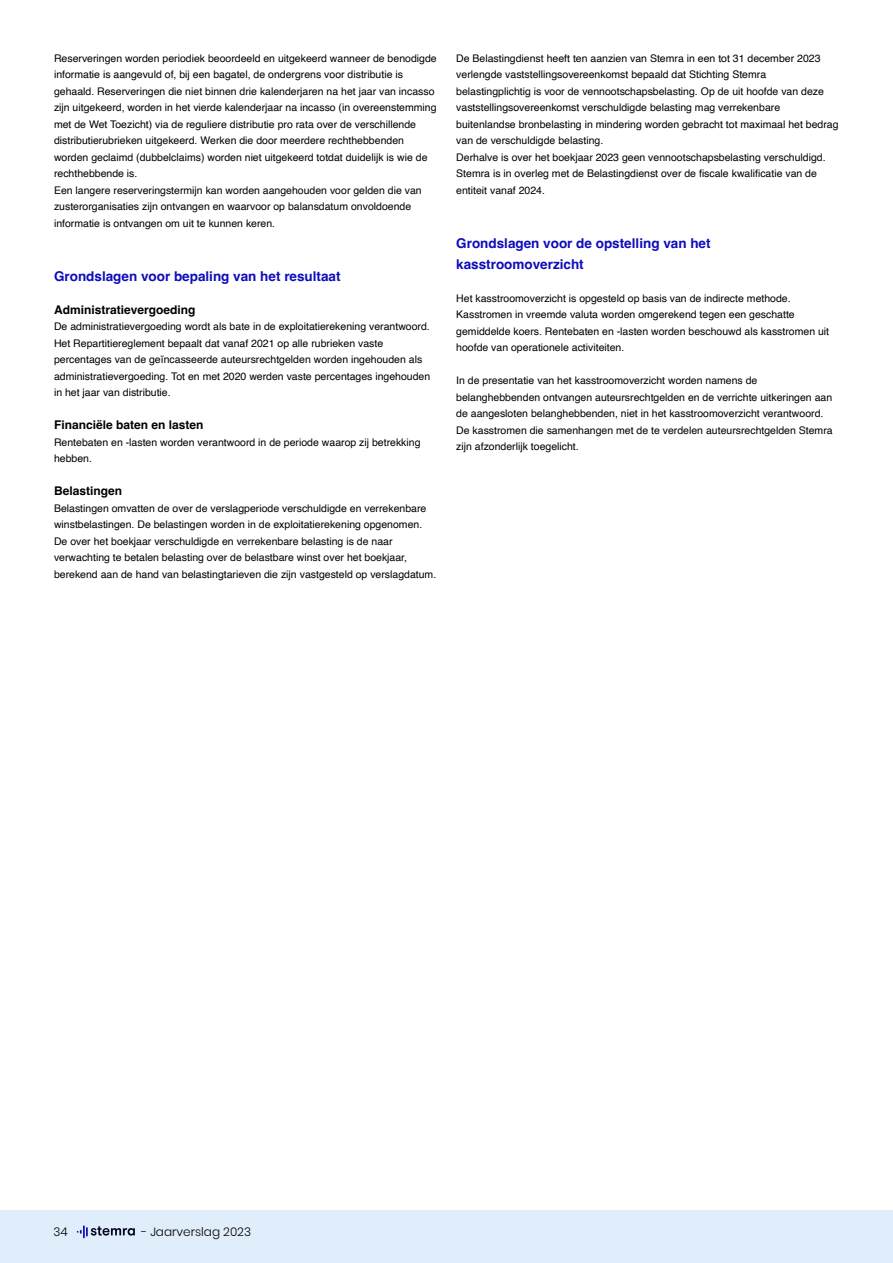
<style>
.page{position:relative;width:893px;height:1263px;background:#fff}
.page>*{position:absolute;margin:0;border:0;box-sizing:border-box;transform-origin:0 0}
.t1{font:700 13.5px/21px "Helvetica";color:#0f0dba}
.t2{font:700 12px "Helvetica";color:#000}
.t3{font:300 12px "Poppins";color:#000}
.t4{font:10.5px/16.5px "Helvetica";color:#000}
</style>
<div class="page">
<div style="left:0;top:1210px;width:893px;height:53px;background:#e0edfa"></div>
<svg style="left:77px;top:1225px;width:58px;height:13px"></svg>
<p class="t4" style="left:54px;top:50px;width:384px">Reserveringen worden periodiek beoordeeld en uitgekeerd wanneer de benodigde informatie is aangevuld of, bij een bagatel, de ondergrens voor distributie is gehaald. Reserveringen die niet binnen drie kalenderjaren na het jaar van incasso zijn uitgekeerd, worden in het vierde kalenderjaar na incasso (in overeenstemming met de Wet Toezicht) via de reguliere distributie pro rata over de verschillende distributierubrieken uitgekeerd. Werken die door meerdere rechthebbenden worden geclaimd (dubbelclaims) worden niet uitgekeerd totdat duidelijk is wie de rechthebbende is.<br>Een langere reserveringstermijn kan worden aangehouden voor gelden die van zusterorganisaties zijn ontvangen en waarvoor op balansdatum onvoldoende informatie is ontvangen om uit te kunnen keren.</p>
<p class="t1" style="left:54px;top:267px;width:288px">Grondslagen voor bepaling van het resultaat</p>
<p class="t2" style="left:54px;top:302px;width:143px">Administratievergoeding</p>
<p class="t4" style="left:54px;top:319px;width:378px">De administratievergoeding wordt als bate in de exploitatierekening verantwoord.<br>Het Repartitiereglement bepaalt dat vanaf 2021 op alle rubrieken vaste percentages van de geïncasseerde auteursrechtgelden worden ingehouden als administratievergoeding. Tot en met 2020 werden vaste percentages ingehouden in het jaar van distributie.</p>
<p class="t2" style="left:54px;top:418px;width:151px">Financiële baten en lasten</p>
<p class="t4" style="left:54px;top:434px;width:368px">Rentebaten en -lasten worden verantwoord in de periode waarop zij betrekking hebben.</p>
<p class="t2" style="left:54px;top:484px;width:70px">Belastingen</p>
<p class="t4" style="left:54px;top:500px;width:384px">Belastingen omvatten de over de verslagperiode verschuldigde en verrekenbare winstbelastingen. De belastingen worden in de exploitatierekening opgenomen.<br>De over het boekjaar verschuldigde en verrekenbare belasting is de naar verwachting te betalen belasting over de belastbare winst over het boekjaar, berekend aan de hand van belastingtarieven die zijn vastgesteld op verslagdatum.</p>
<p class="t4" style="left:456px;top:50px;width:384px">De Belastingdienst heeft ten aanzien van Stemra in een tot 31 december 2023 verlengde vaststellingsovereenkomst bepaald dat Stichting Stemra belastingplichtig is voor de vennootschapsbelasting. Op de uit hoofde van deze vaststellingsovereenkomst verschuldigde belasting mag verrekenbare buitenlandse bronbelasting in mindering worden gebracht tot maximaal het bedrag van de verschuldigde belasting.<br>Derhalve is over het boekjaar 2023 geen vennootschapsbelasting verschuldigd.<br>Stemra is in overleg met de Belastingdienst over de fiscale kwalificatie van de entiteit vanaf 2024.</p>
<p class="t1" style="left:456px;top:234px;width:256px">Grondslagen voor de opstelling van het kasstroomoverzicht</p>
<p class="t4" style="left:456px;top:290px;width:374px">Het kasstroomoverzicht is opgesteld op basis van de indirecte methode.<br>Kasstromen in vreemde valuta worden omgerekend tegen een geschatte gemiddelde koers. Rentebaten en -lasten worden beschouwd als kasstromen uit hoofde van operationele activiteiten.</p>
<p class="t4" style="left:456px;top:373px;width:378px">In de presentatie van het kasstroomoverzicht worden namens de belanghebbenden ontvangen auteursrechtgelden en de verrichte uitkeringen aan de aangesloten belanghebbenden, niet in het kasstroomoverzicht verantwoord.<br>De kasstromen die samenhangen met de te verdelen auteursrechtgelden Stemra zijn afzonderlijk toegelicht.</p>
<p class="t3" style="left:54px;top:1224px;width:16px">34</p>
<p class="t3" style="left:142px;top:1224px;width:111px">- Jaarverslag 2023</p>
</div>
